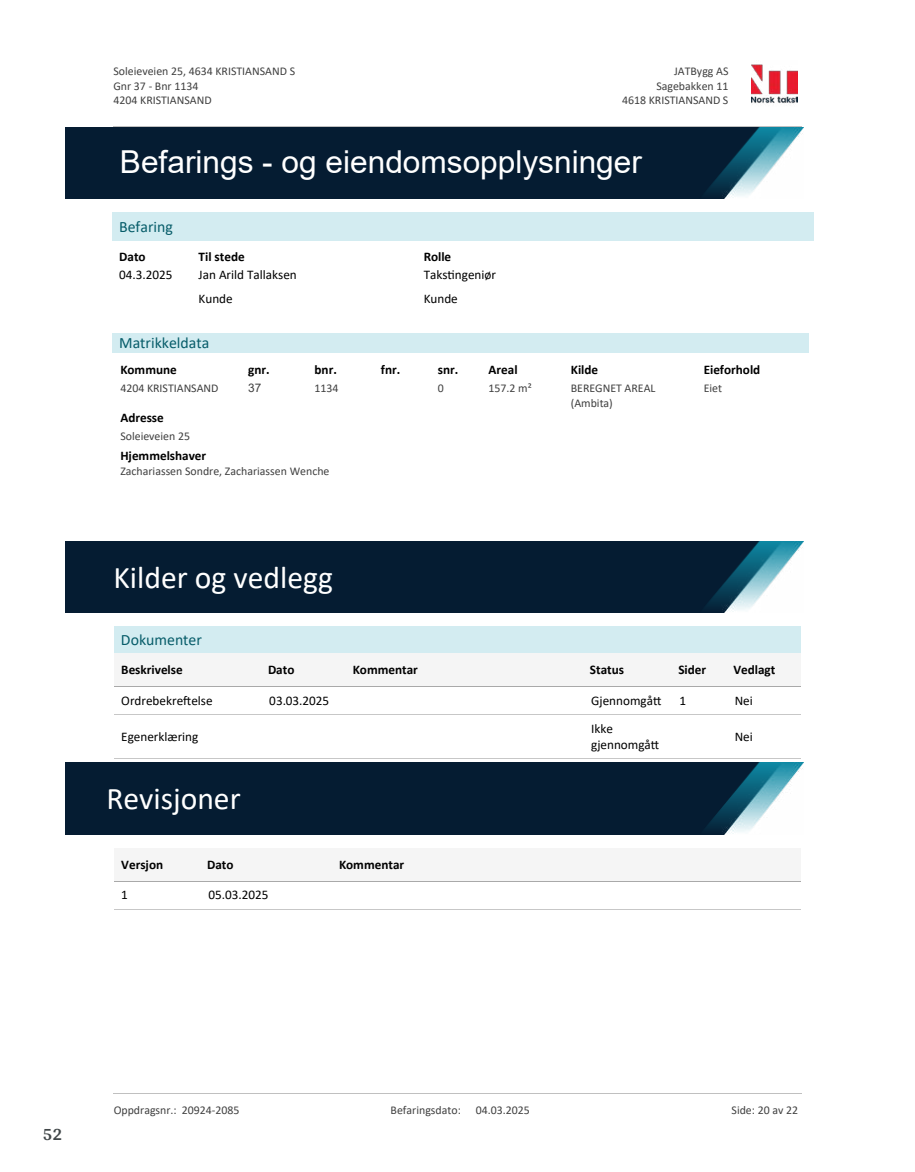
<style>
.page{position:relative;width:915px;height:1172px;background:#fff}
.page>*{position:absolute;margin:0;border:0;box-sizing:border-box;transform-origin:0 0}
.t1{font:31.65px "Arial";color:#fff}
.t2{font:31.65px "Calibri";color:#fff}
.t3{font:700 18px "Arya";color:#414749}
.t4{font:15.75px "Calibri";color:#065c69}
.t5{font:700 13.2px "Calibri";color:#000}
.t6{font:13.2px/16px "Calibri";color:#000}
.t7{font:11.85px/14.5px "Calibri";color:#404040}
.t8{font:11.85px "Arial";color:#404040}
</style>
<div class="page">
<div style="left:113px;top:212px;width:700px;height:28px;background:#d3ecf1"></div>
<div style="left:113px;top:333px;width:696px;height:19px;background:#d3ecf1"></div>
<img style="left:65px;top:128px;width:738px;height:71px">
<img style="left:65px;top:542px;width:738px;height:71px">
<div style="left:114px;top:626px;width:686px;height:27px;background:#d3ecf1"></div>
<div style="left:115px;top:653px;width:148px;height:34px;background:#f5f5f5"></div>
<hr style="left:115px;top:686px;width:148px;height:1px;background:#a9a9a9">
<div style="left:263px;top:653px;width:84px;height:34px;background:#f5f5f5"></div>
<hr style="left:263px;top:686px;width:84px;height:1px;background:#a9a9a9">
<div style="left:347px;top:653px;width:237px;height:34px;background:#f5f5f5"></div>
<hr style="left:347px;top:686px;width:237px;height:1px;background:#a9a9a9">
<div style="left:584px;top:653px;width:88px;height:34px;background:#f5f5f5"></div>
<hr style="left:584px;top:686px;width:88px;height:1px;background:#a9a9a9">
<div style="left:672px;top:653px;width:55px;height:34px;background:#f5f5f5"></div>
<hr style="left:672px;top:686px;width:55px;height:1px;background:#a9a9a9">
<div style="left:727px;top:653px;width:73px;height:34px;background:#f5f5f5"></div>
<hr style="left:727px;top:686px;width:73px;height:1px;background:#a9a9a9">
<hr style="left:115px;top:714px;width:148px;height:1px;background:#c7c7c7">
<hr style="left:263px;top:714px;width:84px;height:1px;background:#c7c7c7">
<hr style="left:347px;top:714px;width:237px;height:1px;background:#c7c7c7">
<hr style="left:584px;top:714px;width:88px;height:1px;background:#c7c7c7">
<hr style="left:672px;top:714px;width:55px;height:1px;background:#c7c7c7">
<hr style="left:727px;top:714px;width:73px;height:1px;background:#c7c7c7">
<hr style="left:115px;top:758px;width:148px;height:1px;background:#c7c7c7">
<hr style="left:263px;top:758px;width:84px;height:1px;background:#c7c7c7">
<hr style="left:347px;top:758px;width:237px;height:1px;background:#c7c7c7">
<hr style="left:584px;top:758px;width:88px;height:1px;background:#c7c7c7">
<hr style="left:672px;top:758px;width:55px;height:1px;background:#c7c7c7">
<hr style="left:727px;top:758px;width:73px;height:1px;background:#c7c7c7">
<img style="left:65px;top:763px;width:738px;height:71px">
<div style="left:115px;top:848px;width:87px;height:33px;background:#f5f5f5"></div>
<hr style="left:115px;top:881px;width:87px;height:1px;background:#a9a9a9">
<div style="left:202px;top:848px;width:131px;height:33px;background:#f5f5f5"></div>
<hr style="left:202px;top:881px;width:131px;height:1px;background:#a9a9a9">
<div style="left:333px;top:848px;width:467px;height:33px;background:#f5f5f5"></div>
<hr style="left:333px;top:881px;width:467px;height:1px;background:#a9a9a9">
<hr style="left:115px;top:909px;width:87px;height:1px;background:#c7c7c7">
<hr style="left:202px;top:909px;width:131px;height:1px;background:#c7c7c7">
<hr style="left:333px;top:909px;width:467px;height:1px;background:#c7c7c7">
<img style="left:751px;top:64px;width:46px;height:40px">
<hr style="left:113px;top:127px;width:688px;height:1px;background:#c0c0c0">
<hr style="left:113px;top:1093px;width:688px;height:1px;background:#c0c0c0">
<p class="t7" style="left:113px;top:64px;width:183px">Soleieveien 25, 4634 KRISTIANSAND S<br>Gnr 37 - Bnr 1134<br>4204 KRISTIANSAND</p>
<p class="t7" style="left:674px;top:64px;width:56px">JATBygg AS</p>
<p class="t7" style="left:656px;top:78px;width:74px">Sagebakken 11</p>
<p class="t7" style="left:622px;top:93px;width:108px">4618 KRISTIANSAND S</p>
<h1 class="t1" style="left:120px;top:141px;width:523px">Befarings - og eiendomsopplysninger</h1>
<h3 class="t4" style="left:119px;top:215px;width:55px">Befaring</h3>
<p class="t5" style="left:119px;top:247px;width:28px">Dato</p>
<p class="t5" style="left:198px;top:247px;width:48px">Til stede</p>
<p class="t5" style="left:423px;top:247px;width:29px">Rolle</p>
<p class="t6" style="left:119px;top:266px;width:55px">04.3.2025</p>
<p class="t6" style="left:198px;top:266px;width:100px">Jan Arild Tallaksen</p>
<p class="t6" style="left:423px;top:266px;width:74px">Taks琀椀ngeniør</p>
<p class="t6" style="left:198px;top:290px;width:36px">Kunde</p>
<p class="t6" style="left:423px;top:290px;width:36px">Kunde</p>
<h3 class="t4" style="left:119px;top:332px;width:92px">Matrikkeldata</h3>
<p class="t5" style="left:120px;top:361px;width:58px">Kommune</p>
<p class="t7" style="left:120px;top:381px;width:100px">4204 KRISTIANSAND</p>
<p class="t5" style="left:381px;top:361px;width:21px">fnr.</p>
<p class="t5" style="left:438px;top:361px;width:22px">snr.</p>
<p class="t7" style="left:438px;top:381px;width:8px">0</p>
<p class="t5" style="left:314px;top:361px;width:24px">bnr.</p>
<p class="t7" style="left:314px;top:381px;width:26px">1134</p>
<p class="t5" style="left:488px;top:361px;width:30px">Areal</p>
<p class="t7" style="left:488px;top:381px;width:45px">157.2 m²</p>
<p class="t5" style="left:248px;top:361px;width:23px">gnr.</p>
<p class="t8" style="left:248px;top:379px;width:15px">37</p>
<p class="t5" style="left:120px;top:409px;width:45px">Adresse</p>
<p class="t7" style="left:120px;top:428px;width:71px">Soleieveien 25</p>
<p class="t5" style="left:120px;top:446px;width:87px">Hjemmelshaver</p>
<p class="t7" style="left:120px;top:464px;width:210px">Zachariassen Sondre, Zachariassen Wenche</p>
<h1 class="t2" style="left:113px;top:555px;width:221px">Kilder og vedlegg</h1>
<p class="t5" style="left:570px;top:361px;width:29px">Kilde</p>
<p class="t7" style="left:570px;top:381px;width:86px">BEREGNET AREAL (Ambita)</p>
<p class="t5" style="left:703px;top:361px;width:58px">Eieforhold</p>
<p class="t7" style="left:703px;top:381px;width:20px">Eiet</p>
<h3 class="t4" style="left:121px;top:629px;width:82px">Dokumenter</h3>
<p class="t5" style="left:121px;top:661px;width:63px">Beskrivelse</p>
<p class="t5" style="left:268px;top:661px;width:28px">Dato</p>
<p class="t5" style="left:352px;top:661px;width:67px">Kommentar</p>
<p class="t5" style="left:589px;top:661px;width:36px">Status</p>
<p class="t5" style="left:678px;top:661px;width:29px">Sider</p>
<p class="t5" style="left:733px;top:661px;width:43px">Vedlagt</p>
<p class="t6" style="left:121px;top:692px;width:93px">Ordrebekre昀琀else</p>
<p class="t6" style="left:269px;top:692px;width:61px">03.03.2025</p>
<p class="t6" style="left:591px;top:692px;width:72px">Gjennomgå琀琀</p>
<p class="t6" style="left:679px;top:692px;width:8px">1</p>
<p class="t6" style="left:734px;top:692px;width:20px">Nei</p>
<p class="t6" style="left:121px;top:728px;width:79px">Egenerklæring</p>
<p class="t6" style="left:591px;top:720px;width:70px">Ikke gjennomgå琀琀</p>
<p class="t6" style="left:734px;top:728px;width:20px">Nei</p>
<h1 class="t2" style="left:106px;top:776px;width:136px">Revisjoner</h1>
<p class="t5" style="left:121px;top:855px;width:43px">Versjon</p>
<p class="t5" style="left:207px;top:855px;width:28px">Dato</p>
<p class="t5" style="left:339px;top:855px;width:67px">Kommentar</p>
<p class="t6" style="left:121px;top:887px;width:8px">1</p>
<p class="t6" style="left:208px;top:887px;width:61px">05.03.2025</p>
<h2 class="t3" style="left:43px;top:1123px;width:21px">52</h2>
<p class="t7" style="left:114px;top:1102px;width:127px">Oppdragsnr.: 20924-2085</p>
<p class="t7" style="left:390px;top:1102px;width:72px">Befaringsdato:</p>
<p class="t7" style="left:475px;top:1102px;width:55px">04.03.2025</p>
<p class="t7" style="left:731px;top:1102px;width:68px">Side: 20 av 22</p>
</div>
